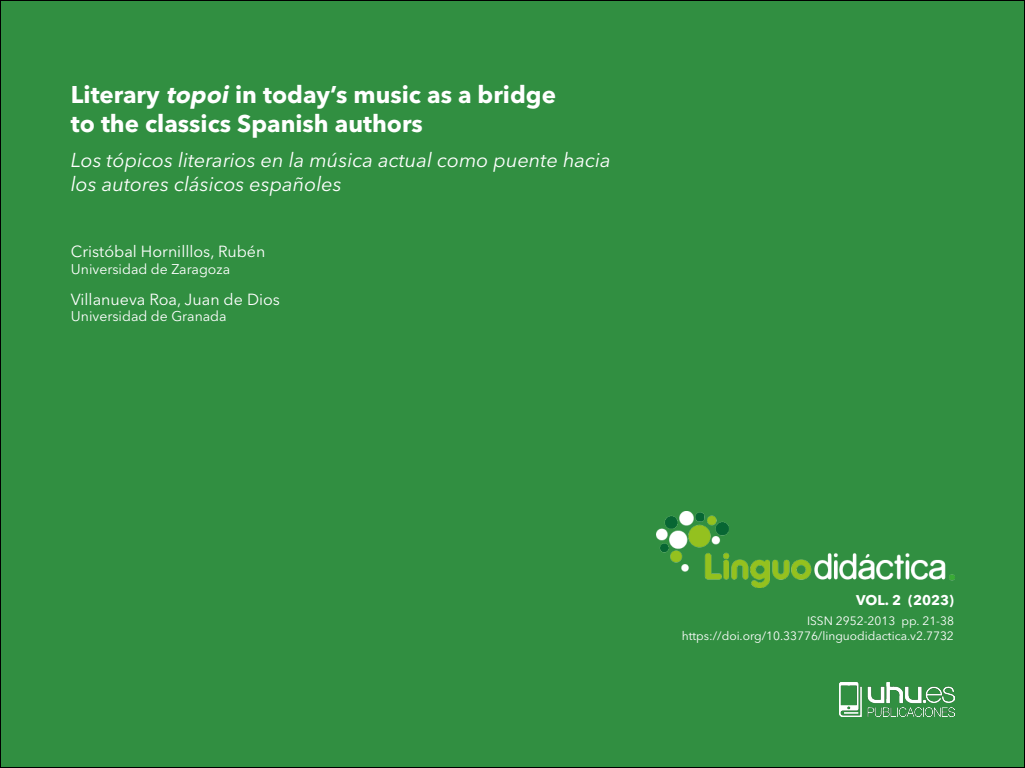
<style>
.page{position:relative;width:1025px;height:768px;background:#fff}
.page>*{position:absolute;margin:0;border:0;box-sizing:border-box;transform-origin:0 0}
.t1{font:700 24px/28.8px "Avenir Next LT Pro";color:#fff}
.t2{font:italic 20px/24px "Avenir Next LT Pro";color:#fff}
.t3{font:16px "Avenir Next LT Pro";color:#fff}
.t4{font:14px "Avenir Next LT Pro";color:#fff}
.t5{font:700 14px "Avenir Next LT Pro";color:#fff}
.t6{font:12px/14.4px "Avenir Next LT Pro";color:#fff;text-align:right}
.s1{font-style:italic}
</style>
<div class="page">
<div style="left:0;top:0;width:1024px;height:767px;background:#318f41"></div>
<img style="left:839px;top:683px;width:114px;height:33px">
<img style="left:656px;top:511px;width:297px;height:76px">
<p class="t1" style="left:71px;top:80px;width:486px">Literary <span class="s1">topoi</span> in today’s music as a bridge to the classics Spanish authors</p>
<p class="t2" style="left:71px;top:148px;width:541px">Los tópicos literarios en la música actual como puente hacia los autores clásicos españoles</p>
<p class="t3" style="left:71px;top:242px;width:196px">Cristóbal Hornilllos, Rubén</p>
<p class="t4" style="left:71px;top:261px;width:161px">Universidad de Zaragoza</p>
<p class="t3" style="left:71px;top:289px;width:210px">Villanueva Roa, Juan de Dios</p>
<p class="t4" style="left:71px;top:308px;width:157px">Universidad de Granada</p>
<p class="t5" style="left:856px;top:592px;width:99px">VOL. 2 (2023)</p>
<p class="t6" style="left:681px;top:614px;width:273px">ISSN 2952-2013 pp. 21-38 https://doi.org/10.33776/linguodidactica.v2.7732</p>
</div>
